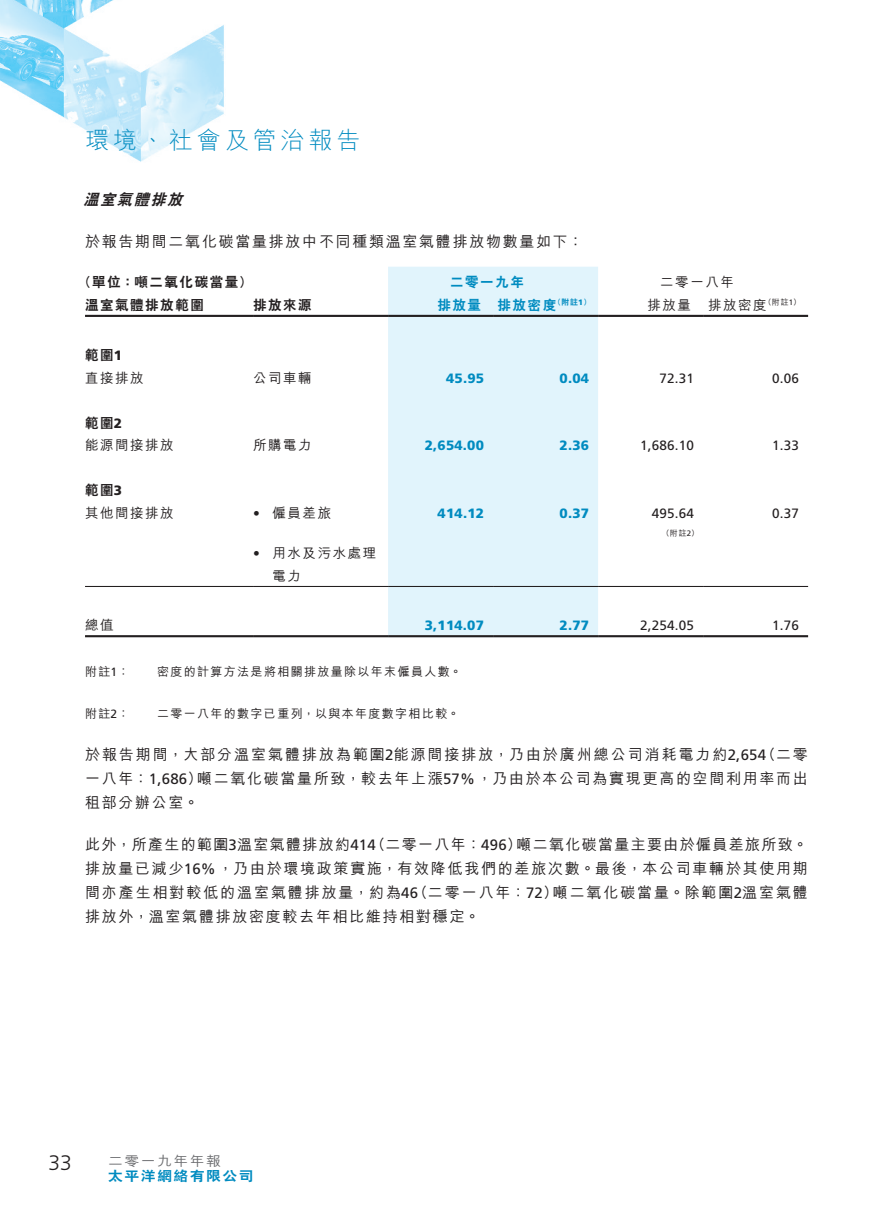
<style>
.page{position:relative;width:893px;height:1212px;background:#fff}
.page>*{position:absolute;margin:0;border:0;box-sizing:border-box;transform-origin:0 0}
.t1{font:300 24px "M Hei HK";letter-spacing:.165em;color:#008bc0}
.t2{font:300 21px "Frutiger LT Std";color:#231f20}
._11_P0{font:500 15px/24px "M Hei HK";letter-spacing:.115em;color:#231f20}
._11_P0-2{font:500 15px "M Hei HK";letter-spacing:.09em;color:#231f20}
._05_____H3{font:italic 800 15px "C Hei 2 HK";color:#231f20}
._01_Body_Text{font:13.5px "Frutiger LT Std";letter-spacing:.015em;color:#231f20}
._01_Body_Text-2{font:900 13.5px "Frutiger LT Std";letter-spacing:.015em;color:#008bc0}
._15_Table_Stub{font:800 13.5px "C Hei 2 HK";letter-spacing:.115em;color:#231f20}
._15_Table_Stub-2{font:500 13.5px "M Hei HK";letter-spacing:.115em;color:#231f20}
._07_IN0{font:500 13.5px "M Hei HK";letter-spacing:.115em;color:#231f20}
._01_Body_Text-3{font:500 13.5px "M Hei HK";letter-spacing:.115em;color:#231f20}
._01_Body_Text-4{font:800 13.5px "C Hei 2 HK";letter-spacing:.115em;color:#008bc0}
._01_Body_Text-5{font:800 13.5px "C Hei 2 HK";letter-spacing:.115em;color:#008bc0;scale:1.1 1}
._11_P0-3{font:500 13.5px "M Hei HK";letter-spacing:.115em;color:#231f20}
.t3{font:500 13.5px "M Hei HK";letter-spacing:.1em;color:#6c6d70;scale:1.1 1}
._07_IN0-2{font:13.5px "Frutiger LT Std";color:#231f20}
._21_IN0__Note{font:500 12px "M Hei HK";letter-spacing:.115em;color:#231f20}
._01_Body_Text-6{font:500 7.8px "M Hei HK";color:#231f20}
._01_Body_Text-7{font:800 7.8px "C Hei 2 HK";color:#008bc0}
.s1{font-family:"Frutiger LT Std";font-weight:900}
.s2{font-family:"Frutiger LT Std";font-weight:400}
</style>
<div class="page">
<img style="left:0;top:0;width:809px;height:638px">
<div style="left:388px;top:267px;width:210px;height:368px;background:#e1f4fc"></div>
<hr style="left:85px;top:315px;width:168px;height:2px;background:#231f20">
<hr style="left:253px;top:315px;width:135px;height:2px;background:#231f20">
<hr style="left:388px;top:315px;width:105px;height:2px;background:#231f20">
<hr style="left:493px;top:315px;width:105px;height:2px;background:#231f20">
<hr style="left:598px;top:315px;width:105px;height:2px;background:#231f20">
<hr style="left:703px;top:315px;width:105px;height:2px;background:#231f20">
<hr style="left:85px;top:586px;width:168px;height:1px;background:#231f20">
<hr style="left:253px;top:586px;width:135px;height:1px;background:#231f20">
<hr style="left:388px;top:586px;width:105px;height:1px;background:#231f20">
<hr style="left:493px;top:586px;width:105px;height:1px;background:#231f20">
<hr style="left:598px;top:586px;width:105px;height:1px;background:#231f20">
<hr style="left:703px;top:586px;width:105px;height:1px;background:#231f20">
<hr style="left:85px;top:635px;width:168px;height:2px;background:#231f20">
<hr style="left:253px;top:635px;width:135px;height:2px;background:#231f20">
<hr style="left:388px;top:635px;width:105px;height:2px;background:#231f20">
<hr style="left:493px;top:635px;width:105px;height:2px;background:#231f20">
<hr style="left:598px;top:635px;width:105px;height:2px;background:#231f20">
<hr style="left:703px;top:635px;width:105px;height:2px;background:#231f20">
<h1 class="t1" style="left:85px;top:123px;width:277px">環境、社會及管治報告</h1>
<p class="_05_____H3" style="left:83px;top:189px;width:106px">溫室氣體排放</p>
<p class="_11_P0" style="left:85px;top:228px;width:500px">於報告期間二氧化碳當量排放中不同種類溫室氣體排放物數量如下：</p>
<p class="_15_Table_Stub" style="left:78px;top:273px;width:175px">（單位：噸二氧化碳當量）</p>
<p class="_01_Body_Text-4" style="left:450px;top:273px;width:75px">二零一九年</p>
<p class="_01_Body_Text-3" style="left:660px;top:273px;width:75px">二零一八年</p>
<p class="_15_Table_Stub" style="left:85px;top:296px;width:120px">溫室氣體排放範圍</p>
<p class="_15_Table_Stub" style="left:85px;top:346px;width:39px">範圍<span class="s1">1</span></p>
<p class="_15_Table_Stub" style="left:253px;top:296px;width:60px">排放來源</p>
<p class="_01_Body_Text-4" style="left:437px;top:296px;width:45px">排放量</p>
<p class="_01_Body_Text-4" style="left:497px;top:296px;width:60px">排放密度</p>
<p class="_01_Body_Text-7" style="left:553px;top:297px;width:39px">（附註<span class="s1">1</span>）</p>
<p class="_01_Body_Text-3" style="left:647px;top:295px;width:45px">排放量</p>
<p class="_01_Body_Text-3" style="left:708px;top:295px;width:60px">排放密度</p>
<p class="_01_Body_Text-6" style="left:764px;top:297px;width:39px">（附註 (<span class="s2">1</span></p>
<p class="_15_Table_Stub-2" style="left:85px;top:368px;width:60px">直接排放</p>
<p class="_15_Table_Stub" style="left:85px;top:414px;width:39px">範圍<span class="s1">2</span></p>
<p class="_11_P0-3" style="left:253px;top:368px;width:60px">公司車輛</p>
<p class="_01_Body_Text-2" style="left:446px;top:370px;width:39px">45.95</p>
<p class="_01_Body_Text-2" style="left:560px;top:370px;width:31px">0.04</p>
<p class="_01_Body_Text" style="left:660px;top:370px;width:36px">72.31</p>
<p class="_01_Body_Text" style="left:772px;top:370px;width:28px">0.06</p>
<p class="_15_Table_Stub-2" style="left:85px;top:435px;width:90px">能源間接排放</p>
<p class="_15_Table_Stub" style="left:85px;top:481px;width:39px">範圍<span class="s1">3</span></p>
<p class="_11_P0-3" style="left:253px;top:435px;width:60px">所購電力</p>
<p class="_01_Body_Text-2" style="left:425px;top:437px;width:61px">2,654.00</p>
<p class="_01_Body_Text-2" style="left:560px;top:437px;width:31px">2.36</p>
<p class="_01_Body_Text" style="left:640px;top:438px;width:55px">1,686.10</p>
<p class="_01_Body_Text" style="left:772px;top:438px;width:28px">1.33</p>
<p class="_15_Table_Stub-2" style="left:85px;top:503px;width:90px">其他間接排放</p>
<p class="_07_IN0-2" style="left:253px;top:505px;width:8px">•</p>
<p class="_07_IN0" style="left:273px;top:503px;width:60px">僱員差旅</p>
<p class="_01_Body_Text-2" style="left:438px;top:505px;width:48px">414.12</p>
<p class="_01_Body_Text-2" style="left:560px;top:505px;width:31px">0.37</p>
<p class="_01_Body_Text" style="left:652px;top:505px;width:44px">495.64</p>
<p class="_01_Body_Text" style="left:772px;top:505px;width:28px">0.37</p>
<p class="_01_Body_Text-6" style="left:662px;top:527px;width:39px">（附註 (<span class="s2">2</span></p>
<p class="_07_IN0-2" style="left:253px;top:546px;width:8px">•</p>
<p class="_07_IN0" style="left:273px;top:543px;width:105px">用水及污水處理</p>
<p class="_07_IN0" style="left:273px;top:566px;width:30px">電力</p>
<p class="_15_Table_Stub-2" style="left:85px;top:615px;width:30px">總值</p>
<p class="_01_Body_Text-2" style="left:425px;top:617px;width:61px">3,114.07</p>
<p class="_01_Body_Text-2" style="left:560px;top:617px;width:31px">2.77</p>
<p class="_01_Body_Text" style="left:640px;top:618px;width:55px">2,254.05</p>
<p class="_01_Body_Text" style="left:772px;top:618px;width:28px">1.76</p>
<p class="_21_IN0__Note" style="left:85px;top:663px;width:46px">附註<span class="s2">1</span>：</p>
<p class="_21_IN0__Note" style="left:157px;top:663px;width:306px">密度的計算方法是將相關排放量除以年末僱員人數。</p>
<p class="_21_IN0__Note" style="left:85px;top:705px;width:46px">附註<span class="s2">2</span>：</p>
<p class="_21_IN0__Note" style="left:157px;top:705px;width:304px">二零一八年的數字已重列，以與本年度數字相比較。</p>
<p class="_11_P0" style="left:197px;top:742px;width:612px;text-indent:-112px">於報告期間，大部分溫室氣體排放為範圍<span class="s2">2</span>能源間接排放，乃由於廣州總公司消耗電力約<span class="s2">2,654<br></span>噸二氧化碳當量所致，較去年上漲<span class="s2">57%</span>，乃由於本公司為實現更高的空間利用率而出</p>
<p class="_11_P0" style="left:761px;top:742px;width:49px">（二零</p>
<p class="_11_P0" style="left:85px;top:766px;width:119px">一八年：<span class="s2">1,686</span>）租部分辦公室。</p>
<p class="_11_P0-2" style="left:516px;top:834px;width:293px">噸二氧化碳當量主要由於僱員差旅所致。</p>
<p class="_11_P0-2" style="left:85px;top:834px;width:292px">此外，所產生的範圍<span class="s2">3</span>溫室氣體排放約<span class="s2">414</span></p>
<p class="_11_P0" style="left:85px;top:856px;width:724px">排放量已減少<span class="s2">16%</span>，乃由於環境政策實施，有效降低我們的差旅次數。最後，本公司車輛於其使用期</p>
<p class="_11_P0" style="left:553px;top:880px;width:257px">噸二氧化碳當量。除範圍<span class="s2">2</span>溫室氣體</p>
<p class="_11_P0" style="left:370px;top:832px;width:153px">（二零一八年：<span class="s2">496</span>）</p>
<p class="_11_P0" style="left:85px;top:880px;width:396px">間亦產生相對較低的溫室氣體排放量，約為<span class="s2">46<br></span>排放外，溫室氣體排放密度較去年相比維持相對穩定。</p>
<p class="_11_P0" style="left:413px;top:880px;width:147px">（二零一八年：<span class="s2">72</span>）</p>
<h2 class="t2" style="left:49px;top:1150px;width:25px">33</h2>
<p class="t3" style="left:108px;top:1151px;width:104px">二零一九年年報</p>
<p class="_01_Body_Text-5" style="left:108px;top:1166px;width:134px">太平洋網絡有限公司</p>
</div>
